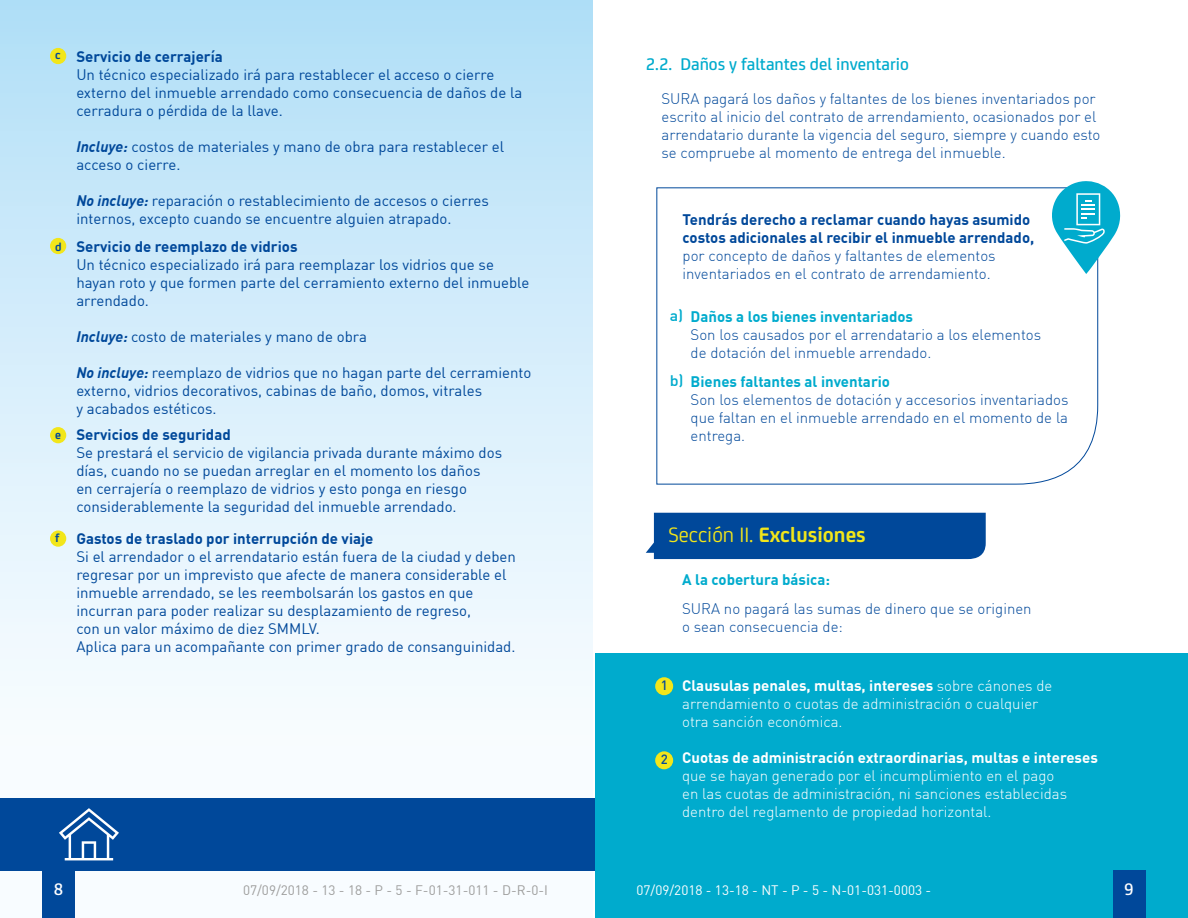
<style>
.page{position:relative;width:1188px;height:918px;background:#fff}
.page>*{position:absolute;margin:0;border:0;box-sizing:border-box;transform-origin:0 0}
.t1{font:700 22.2px "FS Joey";color:#f2e61a}
.t2{font:500 18px "FS Joey";color:#00abcd}
.t3{font:500 17.85px "FS Joey";color:#fff}
.t4{font:15px/18px "DIN Offc";color:#00489a}
.t5{font:300 15px/18px "DIN Offc";color:#00489a}
.t6{font:300 15px/18px "DIN Offc";color:#fff}
.t7{font:700 15px/18px "DIN Offc";color:#00489a}
.t8{font:700 15px "DIN Offc";color:#00abcd}
.t9{font:700 15px "DIN Offc";color:#fff}
.t10{font:500 15px "DIN Offc";color:#00abcd;scale:1.07 1}
.t11{font:13.5px "DIN Offc";color:#9d9d9c}
.t12{font:13.5px "DIN Offc";color:#fff}
.t13{font:500 13.2px "DIN Offc";color:#00489a}
.t14{font:700 12.45px "FS Joey";color:#00489a}
.s1{font-weight:700;font-style:italic}
.s2{font-weight:400}
.s3{font-weight:700}
</style>
<div class="page">
<div style="left:595px;top:653px;width:593px;height:265px;background:#00abcd"></div>
<div style="left:0;top:0;width:593px;height:918px;background:linear-gradient(to bottom,#b5e0f8,#fff)"></div>
<div style="left:50px;top:48px;width:16px;height:16px;background:#f2e61a;border-radius:50%"></div>
<div style="left:50px;top:238px;width:16px;height:16px;background:#f2e61a;border-radius:50%"></div>
<div style="left:50px;top:427px;width:16px;height:16px;background:#f2e61a;border-radius:50%"></div>
<div style="left:50px;top:530px;width:16px;height:17px;background:#f2e61a;border-radius:50%"></div>
<svg style="left:656px;top:187px;width:442px;height:298px"></svg>
<div style="left:646px;top:513px;width:340px;height:46px;background:#00489a"></div>
<div style="left:655px;top:677px;width:18px;height:18px;background:#f2e61a;border-radius:50%"></div>
<div style="left:655px;top:751px;width:18px;height:18px;background:#f2e61a;border-radius:50%"></div>
<div style="left:0;top:798px;width:595px;height:73px;background:#00489a"></div>
<svg style="left:59px;top:808px;width:60px;height:52px"></svg>
<svg style="left:1046px;top:181px;width:75px;height:93px"></svg>
<div style="left:43px;top:871px;width:32px;height:47px;background:#00489a"></div>
<div style="left:1113px;top:871px;width:32px;height:47px;background:#00489a"></div>
<p class="t14" style="left:55px;top:46px;width:7px">c</p>
<p class="t14" style="left:55px;top:237px;width:8px">d</p>
<p class="t14" style="left:55px;top:426px;width:7px">e</p>
<p class="t14" style="left:55px;top:529px;width:6px">f</p>
<p class="t7" style="left:76px;top:47px;width:148px">Servicio de cerrajería</p>
<p class="t4" style="left:76px;top:66px;width:448px">Un técnico especializado irá para restablecer el acceso o cierre externo del inmueble arrendado como consecuencia de daños de la cerradura o pérdida de la llave.</p>
<p class="t4" style="left:76px;top:138px;width:429px"><span class="s1">Incluye:</span> costos de materiales y mano de obra para restablecer el acceso o cierre.</p>
<p class="t4" style="left:76px;top:192px;width:414px"><span class="s1">No incluye:</span> reparación o restablecimiento de accesos o cierres internos, excepto cuando se encuentre alguien atrapado.</p>
<p class="t7" style="left:76px;top:237px;width:223px">Servicio de reemplazo de vidrios</p>
<p class="t4" style="left:76px;top:255px;width:455px">Un técnico especializado irá para reemplazar los vidrios que se hayan roto y que formen parte del cerramiento externo del inmueble arrendado.</p>
<p class="t4" style="left:76px;top:327px;width:292px"><span class="s1">Incluye:</span> costo de materiales y mano de obra</p>
<p class="t4" style="left:76px;top:363px;width:457px"><span class="s1">No incluye:</span> reemplazo de vidrios que no hagan parte del cerramiento externo, vidrios decorativos, cabinas de baño, domos, vitrales<br>y acabados estéticos.</p>
<p class="t7" style="left:76px;top:425px;width:156px">Servicios de seguridad</p>
<p class="t4" style="left:76px;top:443px;width:427px">Se prestará el servicio de vigilancia privada durante máximo dos días, cuando no se puedan arreglar en el momento los daños<br>en cerrajería o reemplazo de vidrios y esto ponga en riesgo considerablemente la seguridad del inmueble arrendado.</p>
<p class="t7" style="left:76px;top:529px;width:299px">Gastos de traslado por interrupción de viaje</p>
<p class="t4" style="left:76px;top:547px;width:441px">Si el arrendador o el arrendatario están fuera de la ciudad y deben regresar por un imprevisto que afecte de manera considerable el inmueble arrendado, se les reembolsarán los gastos en que incurran para poder realizar su desplazamiento de regreso,<br>con un valor máximo de diez SMMLV.<br>Aplica para un acompañante con primer grado de consanguinidad.</p>
<p class="t2" style="left:646px;top:51px;width:265px">2.2. Daños y faltantes del inventario</p>
<p class="t5" style="left:662px;top:89px;width:440px">SURA pagará los daños y faltantes de los bienes inventariados por escrito al inicio del contrato de arrendamiento, ocasionados por el arrendatario durante la vigencia del seguro, siempre y cuando esto se compruebe al momento de entrega del inmueble.</p>
<p class="t7" style="left:683px;top:209px;width:353px">Tendrás derecho a reclamar cuando hayas asumido costos adicionales al recibir el inmueble arrendado,</p>
<p class="t5" style="left:683px;top:246px;width:315px">por concepto de daños y faltantes de elementos inventariados en el contrato de arrendamiento.</p>
<p class="t10" style="left:670px;top:306px;width:14px">a)</p>
<p class="t10" style="left:670px;top:371px;width:15px">b)</p>
<p class="t8" style="left:691px;top:307px;width:224px">Daños a los bienes inventariados</p>
<p class="t5" style="left:691px;top:325px;width:352px">Son los causados por el arrendatario a los elementos de dotación del inmueble arrendado.</p>
<p class="t8" style="left:691px;top:372px;width:201px">Bienes faltantes al inventario</p>
<p class="t5" style="left:691px;top:391px;width:379px;text-align:justify">Son los elementos de dotación y accesorios inventariados que faltan en el inmueble arrendado en el momento de la entrega.</p>
<h1 class="t1" style="left:669px;top:518px;width:199px"><span class="s2">Sección II.</span> Exclusiones</h1>
<p class="t8" style="left:682px;top:569px;width:149px">A la cobertura básica:</p>
<p class="t5" style="left:682px;top:599px;width:351px">SURA no pagará las sumas de dinero que se originen o sean consecuencia de:</p>
<p class="t13" style="left:661px;top:676px;width:9px">1</p>
<p class="t13" style="left:661px;top:751px;width:9px">2</p>
<p class="t6" style="left:682px;top:676px;width:372px"><span class="s3">Clausulas penales, multas, intereses</span> sobre cánones de arrendamiento o cuotas de administración o cualquier otra sanción económica.</p>
<p class="t9" style="left:682px;top:748px;width:417px">Cuotas de administración extraordinarias, multas e intereses</p>
<p class="t6" style="left:682px;top:766px;width:386px">que se hayan generado por el incumplimiento en el pago en las cuotas de administración, ni sanciones establecidas dentro del reglamento de propiedad horizontal.</p>
<p class="t3" style="left:54px;top:876px;width:11px">8</p>
<p class="t11" style="left:243px;top:882px;width:307px">07/09/2018 - 13 - 18 - P - 5 - F-01-31-011 - D-R-0-I</p>
<p class="t12" style="left:637px;top:882px;width:296px">07/09/2018 - 13-18 - NT - P - 5 - N-01-031-0003 -</p>
<p class="t3" style="left:1124px;top:876px;width:11px">9</p>
</div>
